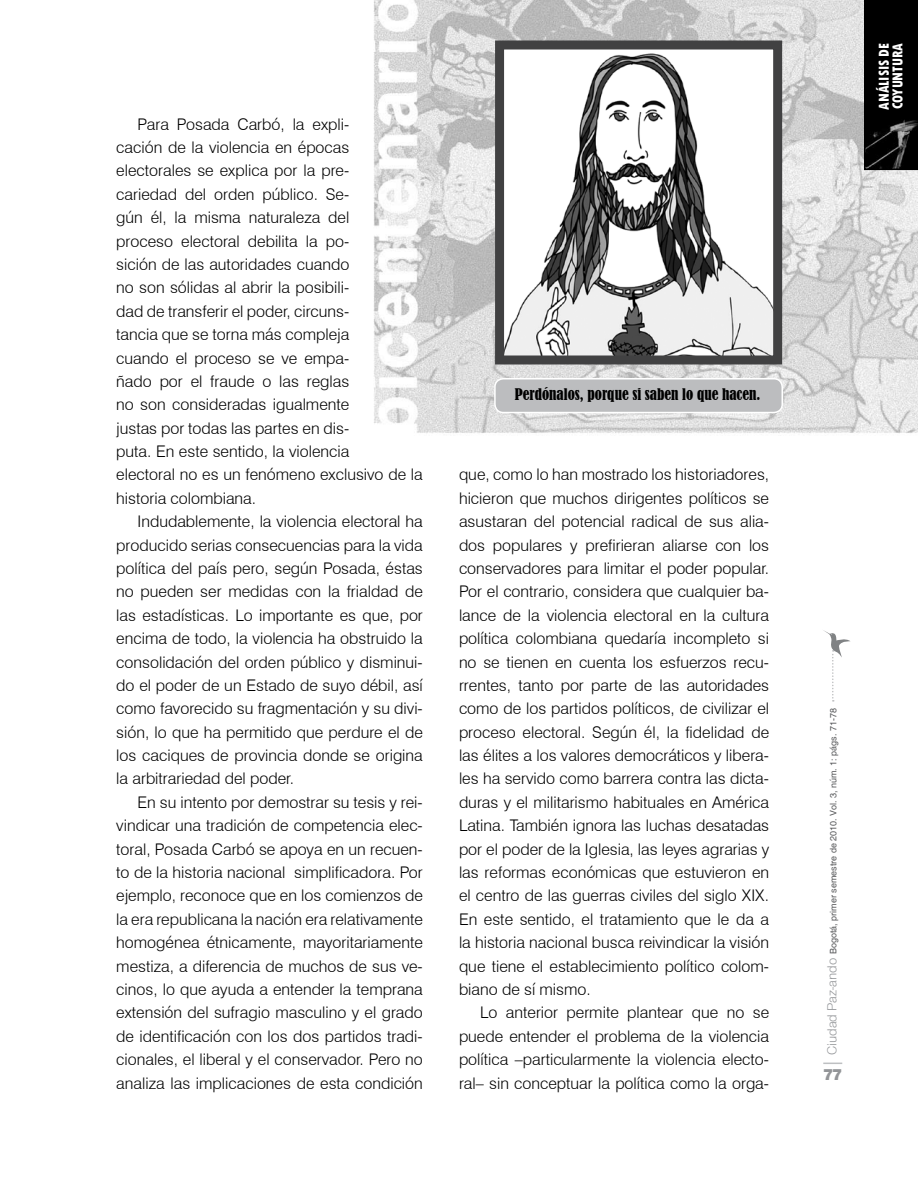
<style>
.page{position:relative;width:918px;height:1188px;background:#fff}
.page>*{position:absolute;margin:0;border:0;box-sizing:border-box;transform-origin:0 0}
.t1{font:900 16.5px "Sans";color:#939598}
.t2{font:300 16.05px/23.4px "Swiss 721 BT";color:#000;text-align:justify}
.t3{font:condensed 15px "Bernard";color:#000}
.t4{font:800 condensed 15px/13.5px "Tw Cen";letter-spacing:-.01em;color:#fff;scale:.96 1}
.t5{font:9px "Sans";color:#58595b}
.s1{font-weight:300;font-size:13.5px;color:#939598}
</style>
<div class="page">
<svg style="left:823px;top:1063px;width:19px;height:1px"></svg>
<svg style="left:823px;top:630px;width:27px;height:72px"></svg>
<img style="left:373px;top:0;width:545px;height:433px">
<svg style="left:864px;top:0;width:54px;height:170px;background:#060606"></svg>
<div style="left:495px;top:379px;width:287px;height:34px;background:#bcbdbf;border-radius:9px"></div>
<div style="left:494px;top:378px;width:289px;height:35px;border:2px solid #fff;border-radius:9px"></div>
<img style="left:505px;top:53px;width:267px;height:301px">
<div style="left:495px;top:40px;width:287px;height:324px;border:9px solid #414142"></div>
<p class="t2" style="left:116px;top:112px;width:308px;text-align:left;text-indent:21px">Para Posada Carbó, la expli-<br>cación de la violencia en épocas electorales se explica por la pre-<br>cariedad del orden público. Se-<br>gún él, la misma naturaleza del<br>proceso electoral debilita la po-<br>sición de las autoridades cuando<br>no son sólidas al abrir la posibili-<br>dad de transferir el poder, circuns-<br>tancia que se torna más compleja<br>cuando el proceso se ve empa-<br>ñado por el fraude o las reglas<br>no son consideradas igualmente<br>justas por todas las partes en dis-<br>puta. En este sentido, la violencia<br>electoral no es un fenómeno exclusivo de la historia colombiana.</p>
<p class="t2" style="left:116px;top:510px;width:308px;text-indent:21px">Indudablemente, la violencia electoral ha producido serias consecuencias para la vida política del país pero, según Posada, éstas no pueden ser medidas con la frialdad de las estadísticas. Lo importante es que, por encima de todo, la violencia ha obstruido la consolidación del orden público y disminui&shy;do el poder de un Estado de suyo débil, así como favorecido su fragmentación y su divi&shy;sión, lo que ha permitido que perdure el de los caciques de provincia donde se origina la arbitrariedad del poder.</p>
<p class="t2" style="left:116px;top:790px;width:308px;text-indent:21px">En su intento por demostrar su tesis y rei&shy;vindicar una tradición de competencia elec&shy;toral, Posada Carbó se apoya en un recuen&shy;to de la historia nacional simplificadora. Por ejemplo, reconoce que en los comienzos de la era republicana la nación era relativamente homogénea étnicamente, mayoritariamente mestiza, a diferencia de muchos de sus ve&shy;cinos, lo que ayuda a entender la temprana extensión del sufragio masculino y el grado de identificación con los dos partidos tradi&shy;cionales, el liberal y el conservador. Pero no analiza las implicaciones de esta condición</p>
<p class="t3" style="left:515px;top:386px;width:247px">Perdónalos, porque si saben lo que hacen.</p>
<p class="t2" style="left:459px;top:463px;width:312px">que, como lo han mostrado los historiadores, hicieron que muchos dirigentes políticos se asustaran del potencial radical de sus alia&shy;dos populares y prefirieran aliarse con los conservadores para limitar el poder popular.<br>Por el contrario, considera que cualquier ba&shy;lance de la violencia electoral en la cultura política colombiana quedaría incompleto si no se tienen en cuenta los esfuerzos recu&shy;rrentes, tanto por parte de las autoridades como de los partidos políticos, de civilizar el proceso electoral. Según él, la fidelidad de las élites a los valores democráticos y libera&shy;les ha servido como barrera contra las dicta&shy;duras y el militarismo habituales en América Latina. También ignora las luchas desatadas por el poder de la Iglesia, las leyes agrarias y las reformas económicas que estuvieron en el centro de las guerras civiles del siglo XIX.<br>En este sentido, el tratamiento que le da a la historia nacional busca reivindicar la visión que tiene el establecimiento político colom&shy;biano de sí mismo.</p>
<p class="t2" style="left:459px;top:1001px;width:312px;text-indent:21px">Lo anterior permite plantear que no se puede entender el problema de la violencia política –particularmente la violencia electo&shy;ral– sin conceptuar la política como la orga-</p>
<p class="t4" style="left:877px;top:110px;width:71px;rotate:-90deg">ANÁLISIS DE<br>COYUNTURA</p>
<p class="t5" style="left:828px;top:1055px;width:348px;rotate:-90deg"><span class="s1">Ciudad Paz-ando</span> Bogotá, primer semestre de 2010. Vol. 3, núm. 1: págs. 71-78</p>
<p class="t1" style="left:823px;top:1065px;width:10px">77</p>
</div>
